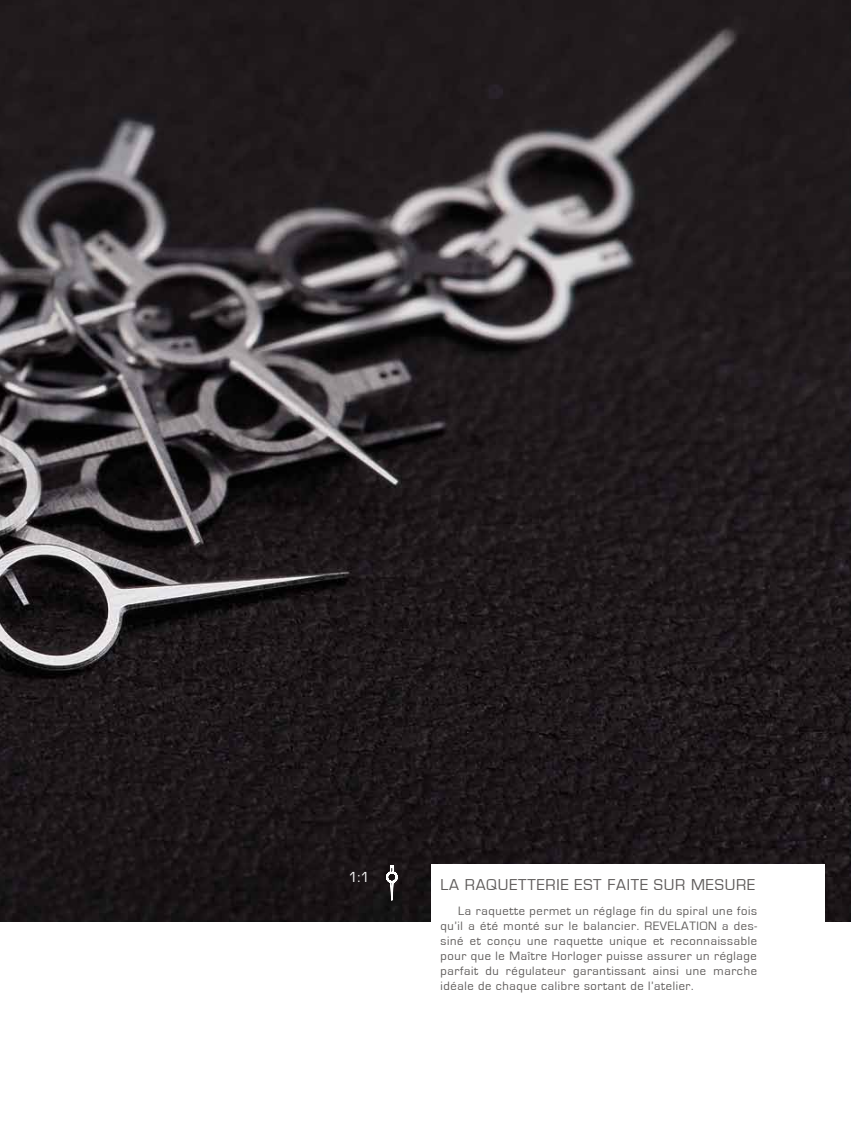
<style>
.page{position:relative;width:851px;height:1134px;background:#fff}
.page>*{position:absolute;margin:0;border:0;box-sizing:border-box;transform-origin:0 0}
.t1{font:16.25px "Eurostile";letter-spacing:.05em;color:#5d5a59}
.t2{font:15px "Eurostile";color:#fff}
.t3{font:12.5px/15px "Eurostile";letter-spacing:.05em;color:#5d5a59;text-align:justify}
</style>
<div class="page">
<img style="left:0;top:0;width:850px;height:921px">
<div style="left:431px;top:865px;width:393px;height:239px;background:#fff"></div>
<svg style="left:386px;top:865px;width:11px;height:35px"></svg>
<p class="t2" style="left:348px;top:869px;width:23px">1:1</p>
<h1 class="t1" style="left:440px;top:875px;width:316px">LA RAQUETTERIE EST FAITE SUR MESURE</h1>
<p class="t3" style="left:440px;top:903px;width:318px;text-indent:18px">La raquette permet un réglage fin du spiral une fois qu’il a été monté sur le balancier. REVELATION a des&shy;siné et conçu une raquette unique et reconnaissable pour que le Maître Horloger puisse assurer un réglage parfait du régulateur garantissant ainsi une marche idéale de chaque calibre sortant de l’atelier.</p>
</div>
